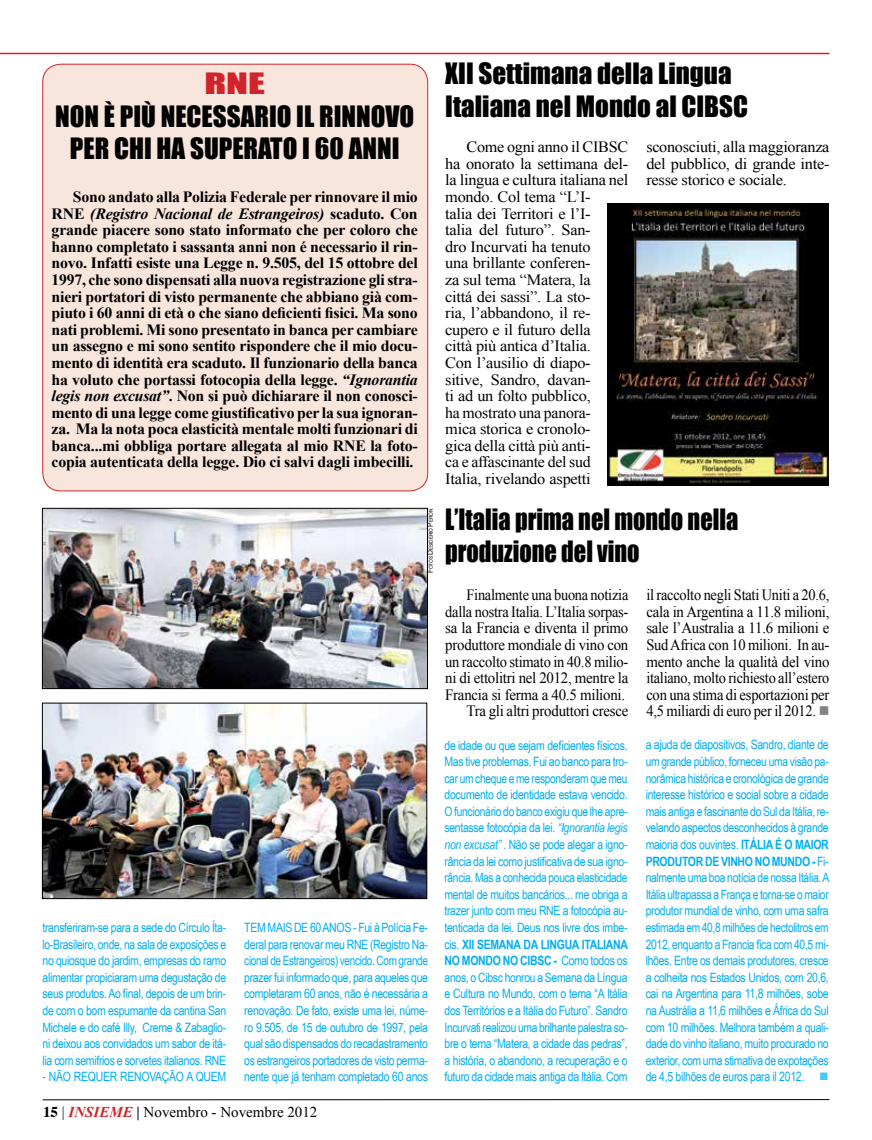
<style>
.page{position:relative;width:872px;height:1140px;background:#fff}
.page>*{position:absolute;margin:0;border:0;box-sizing:border-box;transform-origin:0 0}
.t1{font:27px/32.4px "Impact";color:#000}
.t2{font:27px/32.4px "Impact";color:#000;scale:.9 1}
.t3{font:27px "Impact";color:#d2232a;scale:1.5 1}
.t4{font:700 15.6px/16.6px "Times New Roman";letter-spacing:-.015em;color:#000;text-align:justify}
.t5{font:15.6px/16.6px "Times New Roman";letter-spacing:-.015em;color:#000}
.t6{font:15.6px/16.6px "Times New Roman";letter-spacing:-.015em;color:#000;text-align:justify;scale:.92 1}
.t7{font:15.6px/16.6px "Times New Roman";letter-spacing:-.015em;color:#000;text-align:right;scale:.91 1}
.t8{font:15px "Times New Roman";color:#000}
.t9{font:12.9px/16.6px "Arial Narrow";letter-spacing:-.025em;color:#00aeef;text-align:justify}
.t10{font:5.25px "Arial";letter-spacing:-.035em;color:#000;scale:.91 1}
.s1{font-style:italic}
.s2{font-size:7.5px}
.s3{font-family:"Times";font-weight:700}
.s4{font-weight:700;font-style:italic;color:#d2232a}
.s5{font-weight:700;font-style:italic}
.s6{color:#808285}
.s7{font-weight:700}
.s8{color:#44c8f5}
</style>
<div class="page">
<hr style="left:43px;top:1099px;width:786px;height:1px;background:#000">
<hr style="left:0;top:53px;width:829px;height:1px;background:#d2232a">
<div style="left:43px;top:64px;width:385px;height:427px;background:#f8e5dc;border-radius:18px"></div>
<img style="left:608px;top:203px;width:220px;height:283px">
<img style="left:44px;top:510px;width:382px;height:177px">
<div style="left:42px;top:508px;width:386px;height:181px;border:1px solid #000"></div>
<img style="left:44px;top:705px;width:381px;height:191px">
<div style="left:42px;top:703px;width:385px;height:195px;border:1px solid #000"></div>
<h1 class="t3" style="left:204px;top:63px;width:42px">RNE</h1>
<h1 class="t1" style="left:55px;top:99px;width:361px;text-align:center">NON È PIÙ NECESSARIO IL RINNOVO<br>PER CHI HA SUPERATO I 60 ANNI</h1>
<p class="t4" style="left:52px;top:188px;width:368px;text-indent:21px">Sono andato alla Polizia Federale per rinnovare il mio RNE <span class="s1">(Registro Nacional de Estrangeiros)</span> scaduto. Con grande piacere sono stato informato che per coloro che hanno completato i sassanta anni non é necessario il rin&shy;novo. Infatti esiste una Legge n. 9.505, del 15 ottobre del 1997, che sono dispensati alla nuova registrazione gli stra&shy;nieri portatori di visto permanente che abbiano già com&shy;piuto i 60 anni di età o che siano deficienti fisici. Ma sono nati problemi. Mi sono presentato in banca per cambiare un assegno e mi sono sentito rispondere che il mio docu&shy;mento di identità era scaduto. Il funzionario della banca ha voluto che portassi fotocopia della legge. <span class="s1">“Ignorantia legis non excusat”</span>. Non si può dichiarare il non conosci&shy;mento di una legge come giustificativo per la sua ignoran&shy;za. Ma la nota poca elasticità mentale molti funzionari di banca...mi obbliga portare allegata al mio RNE la foto&shy;copia autenticata della legge. Dio ci salvi dagli imbecilli.</p>
<p class="t10" style="left:428px;top:573px;width:72px;rotate:-90deg"><span class="s2">F</span>otos <span class="s2">D</span>esiderio <span class="s2">P</span>eron</p>
<p class="t9" style="left:43px;top:918px;width:185px">transferiram-se para a sede do Círculo Íta&shy;lo-Brasileiro, onde, na sala de exposições e no quiosque do jardim, empresas do ramo alimentar propiciaram uma degustação de seus produtos. Ao final, depois de um brin&shy;de com o bom espumante da cantina San Michele e do café Illy, Creme &amp; Zabaglio&shy;ni deixou aos convidados um sabor de itá&shy;lia com semifrios e sorvetes italianos. RNE</p>
<p class="t9" style="left:43px;top:1067px;width:185px">- NÃO REQUER RENOVAÇÃO A QUEM</p>
<p class="t9" style="left:244px;top:918px;width:185px">TEM MAIS DE 60 ANOS - Fui à Polícia Fe&shy;deral para renovar meu RNE (Registro Na&shy;cional de Estrangeiros) vencido. Com grande prazer fui informado que, para aqueles que completaram 60 anos, não é necessária a renovação. De fato, existe uma lei, núme&shy;ro 9.505, de 15 de outubro de 1997, pela qual são dispensados do recadastramento os estrangeiros portadores de visto perma&shy;nente que já tenham completado 60 anos</p>
<p class="t8" style="left:43px;top:1102px;width:276px"><span class="s3">15</span> | <span class="s4">INSIEME</span> <span class="s5">|</span> Novembro - Novembre 2012</p>
<h1 class="t1" style="left:445px;top:57px;width:304px">XII Settimana della Lingua<br>Italiana nel Mondo al CIBSC</h1>
<p class="t5" style="left:445px;top:138px;width:185px;text-indent:21px">Come ogni anno il CIBSC ha onorato la settimana del&shy;la lingua e cultura italiana nel mondo. Col tema “L’I-<br>talia dei Territori e l’I-<br>talia del futuro”. San-<br>dro Incurvati ha tenuto<br>una brillante conferen-<br>za sul tema “Matera, la<br>cittá dei sassi”. La sto-<br>ria, l’abbandono, il re&shy;cupero e il futuro della<br>città più antica d’Italia.<br>Con l’ausilio di diapo&shy;sitive, Sandro, davan-<br>ti ad un folto pubblico,<br>ha mostrato una panora-<br>mica storica e cronolo-<br>gica della città più anti-<br>ca e affascinante del sud<br>Italia, rivelando aspetti</p>
<p class="t5" style="left:646px;top:138px;width:185px;text-align:justify">sconosciuti, alla maggioranza del pubblico, di grande inte&shy;resse storico e sociale.</p>
<h1 class="t2" style="left:445px;top:502px;width:327px">L’Italia prima nel mondo nella produzione del vino</h1>
<p class="t7" style="left:445px;top:586px;width:203px">Finalmente una buona notizia dalla nostra Italia. L’Italia sorpas&shy;sa la Francia e diventa il primo produttore mondiale di vino con un raccolto stimato in 40.8 milio&shy;ni di ettolitri nel 2012, mentre la<br>Francia si ferma a 40.5 milioni.<br>Tra gli altri produttori cresce</p>
<p class="t6" style="left:646px;top:586px;width:200px">il raccolto negli Stati Uniti a 20.6, cala in Argentina a 11.8 milioni, sale l’Australia a 11.6 milioni e Sud Africa con 10 milioni. In au&shy;mento anche la qualità del vino italiano, molto richiesto all’estero con una stima di esportazioni per 4,5 miliardi di euro per il 2012. <span class="s6">■</span></p>
<p class="t9" style="left:444px;top:736px;width:185px">de idade ou que sejam deficientes físicos.<br>Mas tive problemas. Fui ao banco para tro&shy;car um cheque e me responderam que meu documento de identidade estava vencido.<br>O funcionário do banco exigiu que lhe apre&shy;sentasse fotocópia da lei. <span class="s1">“Ignorantia legis non excusat”</span> . Não se pode alegar a igno&shy;rância da lei como justificativa de sua igno&shy;rância. Mas a conhecida pouca elasticidade mental de muitos bancários... me obriga a trazer junto com meu RNE a fotocópia au&shy;tenticada da lei. Deus nos livre dos imbe&shy;cis. <span class="s7">XII SEMANA</span></p>
<p class="t9" style="left:444px;top:935px;width:185px;text-align:left;text-indent:79px"><span class="s7">DA LINGUA ITALIANA NO MONDO NO CIBSC -</span> Como todos os anos, o Cibsc honrou a Semana da Língua e Cultura no Mundo, com o tema “A Itália dos Territórios e a Itália do Futuro”. Sandro Incurvati realizou uma brilhante palestra so&shy;bre o tema “Matera, a cidade das pedras”, a história, o abandono, a recuperação e o futuro da cidade mais antiga da Itália. Com</p>
<p class="t9" style="left:645px;top:736px;width:185px">a ajuda de diapositivos, Sandro, diante de um grande público, forneceu uma visão pa&shy;norâmica histórica e cronológica de grande interesse histórico e social sobre a cidade mais antiga e fascinante do Sul da Itália, re&shy;velando aspectos desconhecidos à grande maioria dos ouvintes. <span class="s7">ITÁLIA É O MAIOR PRODUTOR DE VINHO NO MUNDO -</span> Fi&shy;nalmente uma boa notícia de nossa Itália. A Itália ultrapassa a França e torna-se o maior produtor mundial de vinho, com uma safra estimada em 40,8 milhões de hectolitros em 2012, enquanto a Francia fica com 40,5 mi&shy;lhões. Entre os demais produtores, cresce a colheita nos Estados Unidos, com 20,6, cai na Argentina para 11,8 milhões, sobe na Austrália a 11,6 milhões e África do Sul com 10 milhões. Melhora também a quali&shy;dade do vinho italiano, muito procurado no exterior, com uma stimativa de expotações de 4,5 bilhões de euros para il 2012. <span class="s8">■</span></p>
</div>
